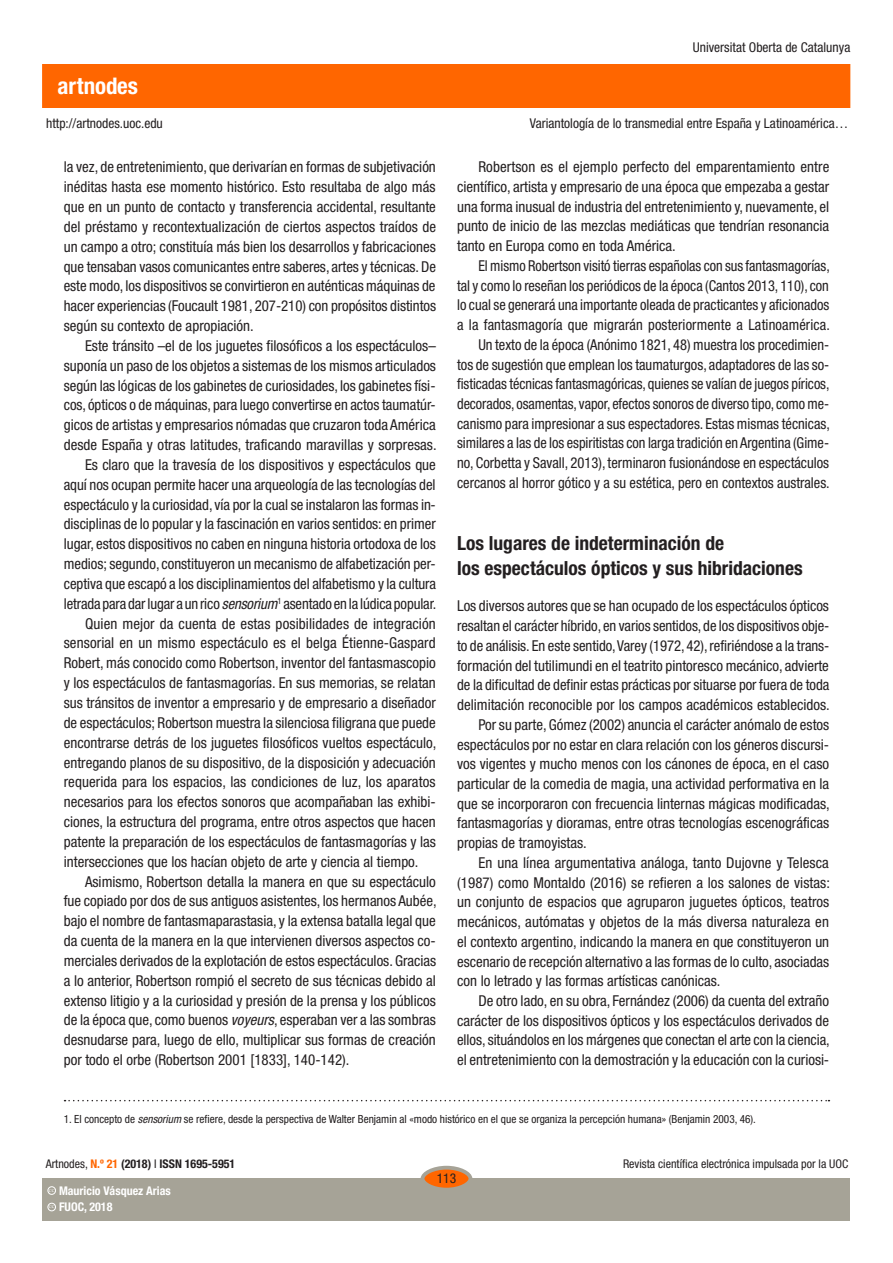
<style>
.page{position:relative;width:893px;height:1263px;background:#fff}
.page>*{position:absolute;margin:0;border:0;box-sizing:border-box;transform-origin:0 0}
.t1{font:700 condensed 22.95px "Helvetica Neue LT Std";color:#fff}
.SUBTITOLS{font:700 condensed 19.5px/24.2px "Helvetica Neue LT Std";color:#231f20}
.text_general{font:condensed 15px/19.8px "Helvetica Neue LT Std";color:#231f20;text-align:justify}
.text_general_primerp{font:condensed 15px/19.6px "Helvetica Neue LT Std";color:#231f20;text-align:justify}
.text_general-2{font:condensed 15px/19.6px "Helvetica Neue LT Std";color:#231f20;text-align:justify;scale:.95 1}
.t2{font:condensed 13.5px "Helvetica Neue LT Std";color:#231f20}
.t3{font:condensed 12px "Helvetica Neue LT Std";color:#231f20}
.t4{font:700 condensed 12px "Helvetica Neue LT Std";color:#231f20}
.t5{font:700 condensed 12px "Helvetica Neue LT Std";color:#fff}
._04_NOTAS1{font:condensed 11.25px "Helvetica Neue LT Std";color:#231f20}
.t6{font:600 3.9px "Adobe Caslon Pro";color:#fff}
.s1{font-style:italic}
.s2{font-weight:400}
.s3{color:#f60}
</style>
<div class="page">
<div style="left:43px;top:65px;width:807px;height:42px;background:#f60"></div>
<div style="left:43px;top:1178px;width:807px;height:42px;background:#a6a397"></div>
<div style="left:422px;top:1168px;width:48px;height:21px;background:#f60;border-radius:50%"></div>
<div style="left:421px;top:1166px;width:51px;height:25px;border:4px solid #a6a397;border-radius:50%"></div>
<div style="left:48px;top:1203px;width:8px;height:8px;border:1px solid #fff;border-radius:50%"></div>
<div style="left:48px;top:1186px;width:8px;height:8px;border:1px solid #fff;border-radius:50%"></div>
<svg style="left:65px;top:1100px;width:764px;height:1px"></svg>
<h1 class="t1" style="left:58px;top:72px;width:82px">artnodes</h1>
<p class="t2" style="left:46px;top:115px;width:118px">http://artnodes.uoc.edu</p>
<p class="text_general" style="left:64px;top:157px;width:374px">la vez, de entretenimiento, que derivarían en formas de subjetivación inéditas hasta ese momento histórico. Esto resultaba de algo más que en un punto de contacto y transferencia accidental, resultante del préstamo y recontextualización de ciertos aspectos traídos de un campo a otro; constituía más bien los desarrollos y fabricaciones que tensaban vasos comunicantes entre saberes, artes y técnicas. De este modo, los dispositivos se convirtieron en auténticas máquinas de hacer experiencias (Foucault 1981, 207-210) con propósitos distintos según su contexto de apropiación.</p>
<p class="text_general" style="left:64px;top:336px;width:374px;text-indent:21px">Este tránsito –el de los juguetes filosóficos a los espectáculos– suponía un paso de los objetos a sistemas de los mismos articulados según las lógicas de los gabinetes de curiosidades, los gabinetes físi&shy;cos, ópticos o de máquinas, para luego convertirse en actos taumatúr&shy;gicos de artistas y empresarios nómadas que cruzaron toda América desde España y otras latitudes, traficando maravillas y sorpresas.</p>
<p class="text_general" style="left:64px;top:455px;width:374px;text-indent:21px">Es claro que la travesía de los dispositivos y espectáculos que aquí nos ocupan permite hacer una arqueología de las tecnologías del espectáculo y la curiosidad, vía por la cual se instalaron las formas in&shy;disciplinas de lo popular y la fascinación en varios sentidos: en primer lugar, estos dispositivos no caben en ninguna historia ortodoxa de los medios; segundo, constituyeron un mecanismo de alfabetización per&shy;ceptiva que escapó a los disciplinamientos del alfabetismo y la cultura letrada para dar lugar a un rico <span class="s1">sensorium</span><sup>1</sup> asentado en la lúdica popular.</p>
<p class="text_general" style="left:64px;top:613px;width:374px;text-indent:21px">Quien mejor da cuenta de estas posibilidades de integración sensorial en un mismo espectáculo es el belga Étienne-Gaspard Robert, más conocido como Robertson, inventor del fantasmascopio y los espectáculos de fantasmagorías. En sus memorias, se relatan sus tránsitos de inventor a empresario y de empresario a diseñador de espectáculos; Robertson muestra la silenciosa filigrana que puede encontrarse detrás de los juguetes filosóficos vueltos espectáculo, entregando planos de su dispositivo, de la disposición y adecuación requerida para los espacios, las condiciones de luz, los aparatos necesarios para los efectos sonoros que acompañaban las exhibi&shy;ciones, la estructura del programa, entre otros aspectos que hacen patente la preparación de los espectáculos de fantasmagorías y las intersecciones que los hacían objeto de arte y ciencia al tiempo.</p>
<p class="text_general" style="left:64px;top:871px;width:374px;text-indent:21px">Asimismo, Robertson detalla la manera en que su espectáculo fue copiado por dos de sus antiguos asistentes, los hermanos Aubée, bajo el nombre de fantasmaparastasia, y la extensa batalla legal que da cuenta de la manera en la que intervienen diversos aspectos co&shy;merciales derivados de la explotación de estos espectáculos. Gracias a lo anterior, Robertson rompió el secreto de sus técnicas debido al extenso litigio y a la curiosidad y presión de la prensa y los públicos de la época que, como buenos <span class="s1">voyeurs</span>, esperaban ver a las sombras desnudarse para, luego de ello, multiplicar sus formas de creación por todo el orbe (Robertson 2001 [1833], 140-142).</p>
<p class="t2" style="left:693px;top:40px;width:159px">Universitat Oberta de Catalunya</p>
<p class="t2" style="left:530px;top:115px;width:320px">Variantología de lo transmedial entre España y Latinoamérica…</p>
<p class="text_general" style="left:457px;top:157px;width:374px;text-indent:21px">Robertson es el ejemplo perfecto del emparentamiento entre científico, artista y empresario de una época que empezaba a gestar una forma inusual de industria del entretenimiento y, nuevamente, el punto de inicio de las mezclas mediáticas que tendrían resonancia tanto en Europa como en toda América.</p>
<p class="text_general-2" style="left:457px;top:256px;width:394px;text-indent:21px">El mismo Robertson visitó tierras españolas con sus fantasmagorías, tal y como lo reseñan los periódicos de la época (Cantos 2013, 110), con lo cual se generará una importante oleada de practicantes y aficionados a la fantasmagoría que migrarán posteriormente a Latinoamérica.</p>
<p class="text_general" style="left:457px;top:335px;width:374px;text-indent:21px">Un texto de la época (Anónimo 1821, 48) muestra los procedimien&shy;tos de sugestión que emplean los taumaturgos, adaptadores de las so&shy;fisticadas técnicas fantasmagóricas, quienes se valían de juegos píricos, decorados, osamentas, vapor, efectos sonoros de diverso tipo, como me&shy;canismo para impresionar a sus espectadores. Estas mismas técnicas, similares a las de los espiritistas con larga tradición en Argentina (Gime&shy;no, Corbetta y Savall, 2013), terminaron fusionándose en espectáculos cercanos al horror gótico y a su estética, pero en contextos australes.</p>
<p class="SUBTITOLS" style="left:457px;top:531px;width:347px">Los lugares de indeterminación de<br>los espectáculos ópticos y sus hibridaciones</p>
<p class="text_general_primerp" style="left:457px;top:596px;width:374px">Los diversos autores que se han ocupado de los espectáculos ópticos resaltan el carácter híbrido, en varios sentidos, de los dispositivos obje&shy;to de análisis. En este sentido, Varey (1972, 42), refiriéndose a la trans&shy;formación del tutilimundi en el teatrito pintoresco mecánico, advierte de la dificultad de definir estas prácticas por situarse por fuera de toda delimitación reconocible por los campos académicos establecidos.</p>
<p class="text_general" style="left:457px;top:714px;width:374px;text-indent:21px">Por su parte, Gómez (2002) anuncia el carácter anómalo de estos espectáculos por no estar en clara relación con los géneros discursi&shy;vos vigentes y mucho menos con los cánones de época, en el caso particular de la comedia de magia, una actividad performativa en la que se incorporaron con frecuencia linternas mágicas modificadas, fantasmagorías y dioramas, entre otras tecnologías escenográficas propias de tramoyistas.</p>
<p class="text_general" style="left:457px;top:853px;width:374px;text-indent:21px">En una línea argumentativa análoga, tanto Dujovne y Telesca (1987) como Montaldo (2016) se refieren a los salones de vistas: un conjunto de espacios que agruparon juguetes ópticos, teatros mecánicos, autómatas y objetos de la más diversa naturaleza en el contexto argentino, indicando la manera en que constituyeron un escenario de recepción alternativo a las formas de lo culto, asociadas con lo letrado y las formas artísticas canónicas.</p>
<p class="text_general" style="left:457px;top:991px;width:374px;text-indent:21px">De otro lado, en su obra, Fernández (2006) da cuenta del extraño carácter de los dispositivos ópticos y los espectáculos derivados de ellos, situándolos en los márgenes que conectan el arte con la ciencia, el entretenimiento con la demostración y la educación con la curiosi-</p>
<p class="_04_NOTAS1" style="left:64px;top:1112px;width:694px">1. El concepto de <span class="s1">sensorium</span> se refiere, desde la perspectiva de Walter Benjamin al «modo histórico en el que se organiza la percepción humana» (Benjamin 2003, 46).</p>
<p class="t4" style="left:46px;top:1157px;width:191px"><span class="s2">Artnodes,</span> <span class="s3">N.º 21</span> (2018) <span class="s2">I</span> ISSN 1695-5951</p>
<p class="t6" style="left:49px;top:1205px;width:7px">CC</p>
<p class="t5" style="left:59px;top:1200px;width:55px">FUOC, 2018</p>
<p class="t5" style="left:59px;top:1183px;width:113px">Mauricio Vásquez Arias</p>
<p class="t6" style="left:49px;top:1188px;width:7px">CC</p>
<p class="t2" style="left:437px;top:1171px;width:21px">113</p>
<p class="t3" style="left:623px;top:1157px;width:227px">Revista científica electrónica impulsada por la UOC</p>
</div>
